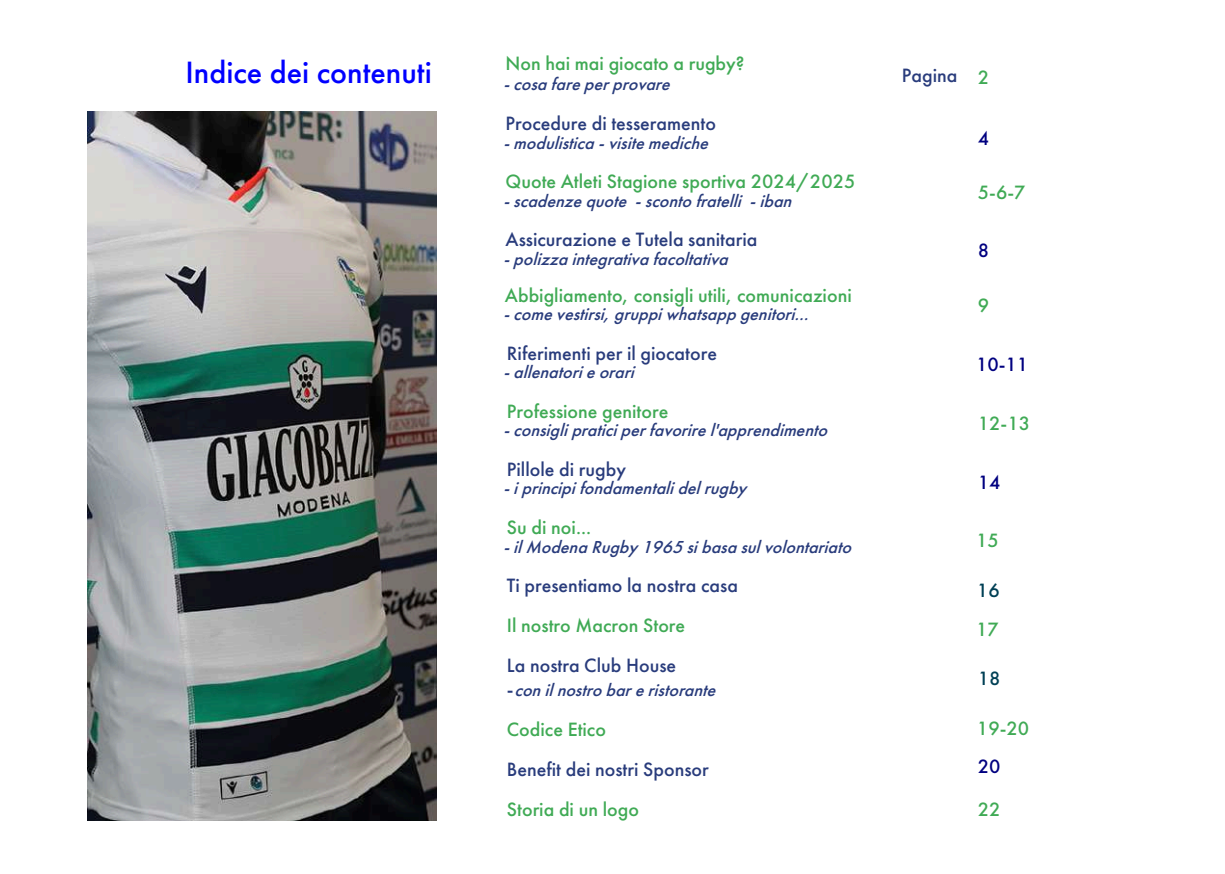
<style>
.page{position:relative;width:1225px;height:874px;background:#fff}
.page>*{position:absolute;margin:0;border:0;box-sizing:border-box;transform-origin:0 0}
.t1{font:500 32px "Futura PT";color:#00f}
.t2{font:500 20px "Futura PT";color:#40aa55}
.t3{font:500 20px "Futura PT";color:#293c7c}
.t4{font:500 20px "Futura PT";color:#000080}
.t5{font:500 20px "Futura PT";color:#004055}
.t6{font:italic 500 18px "Futura PT";color:#293c7c}
.s1{font-style:normal;font-size:20px}
.s2{color:#40aa55}
</style>
<div class="page">
<img style="left:87px;top:112px;width:349px;height:707px">
<h1 class="t1" style="left:185px;top:53px;width:248px">Indice dei contenuti</h1>
<p class="t2" style="left:505px;top:51px;width:240px">Non hai mai giocato a rugby?</p>
<p class="t6" style="left:503px;top:73px;width:174px">-cosafareperprovare</p>
<p class="t3" style="left:505px;top:111px;width:212px">Procedure di tesseramento</p>
<p class="t6" style="left:503px;top:132px;width:212px">-modulistica-visitemediche</p>
<p class="t2" style="left:505px;top:169px;width:351px">Quote Atleti Stagione sportiva 2024/2025</p>
<p class="t6" style="left:503px;top:190px;width:295px">-scadenzequote -scontofratelli -iban</p>
<p class="t3" style="left:505px;top:227px;width:253px">Assicurazione e Tutela sanitaria</p>
<p class="t6" style="left:503px;top:248px;width:232px">-polizzaintegrativafacoltativa</p>
<p class="t2" style="left:505px;top:283px;width:348px">Abbigliamento, consigli utili, comunicazioni</p>
<p class="t6" style="left:503px;top:303px;width:312px">-comevestirsi,gruppiwhatsappgenitori...</p>
<p class="t3" style="left:507px;top:341px;width:212px">Riferimenti per il giocatore</p>
<p class="t6" style="left:503px;top:361px;width:138px">-allenatorieorari</p>
<p class="t2" style="left:507px;top:399px;width:163px">Professione genitore</p>
<p class="t6" style="left:503px;top:419px;width:331px">-consiglipraticiperfavorirel'apprendimento</p>
<p class="t3" style="left:507px;top:457px;width:121px">Pillole di rugby</p>
<p class="t6" style="left:503px;top:477px;width:251px">-iprincipifondamentalidelrugby</p>
<p class="t2" style="left:507px;top:515px;width:86px">Su di noi...</p>
<p class="t6" style="left:503px;top:535px;width:355px">-ilModenaRugby1965sibasasulvolontariato</p>
<p class="t3" style="left:507px;top:573px;width:233px">Ti presentiamo la nostra casa</p>
<p class="t2" style="left:507px;top:613px;width:180px">Il nostro Macron Store</p>
<p class="t3" style="left:507px;top:653px;width:171px">La nostra Club House</p>
<p class="t6" style="left:507px;top:679px;width:216px"><span class="s1">-</span> conilnostrobareristorante</p>
<p class="t2" style="left:507px;top:717px;width:101px">Codice Etico</p>
<p class="t3" style="left:507px;top:757px;width:203px">Benefit dei nostri Sponsor</p>
<p class="t2" style="left:507px;top:797px;width:134px">Storia di un logo</p>
<p class="t3" style="left:902px;top:63px;width:89px">Pagina <span class="s2">2</span></p>
<p class="t4" style="left:978px;top:126px;width:13px">4</p>
<p class="t2" style="left:978px;top:180px;width:49px">5-6-7</p>
<p class="t4" style="left:978px;top:238px;width:13px">8</p>
<p class="t2" style="left:978px;top:293px;width:13px">9</p>
<p class="t4" style="left:976px;top:352px;width:54px">10-11</p>
<p class="t2" style="left:978px;top:411px;width:54px">12-13</p>
<p class="t4" style="left:978px;top:470px;width:24px">14</p>
<p class="t2" style="left:976px;top:528px;width:24px">15</p>
<p class="t5" style="left:977px;top:578px;width:24px">16</p>
<p class="t2" style="left:976px;top:617px;width:24px">17</p>
<p class="t5" style="left:978px;top:666px;width:24px">18</p>
<p class="t2" style="left:977px;top:715px;width:54px">19-20</p>
<p class="t4" style="left:978px;top:754px;width:24px">20</p>
<p class="t2" style="left:978px;top:796px;width:24px">22</p>
</div>
